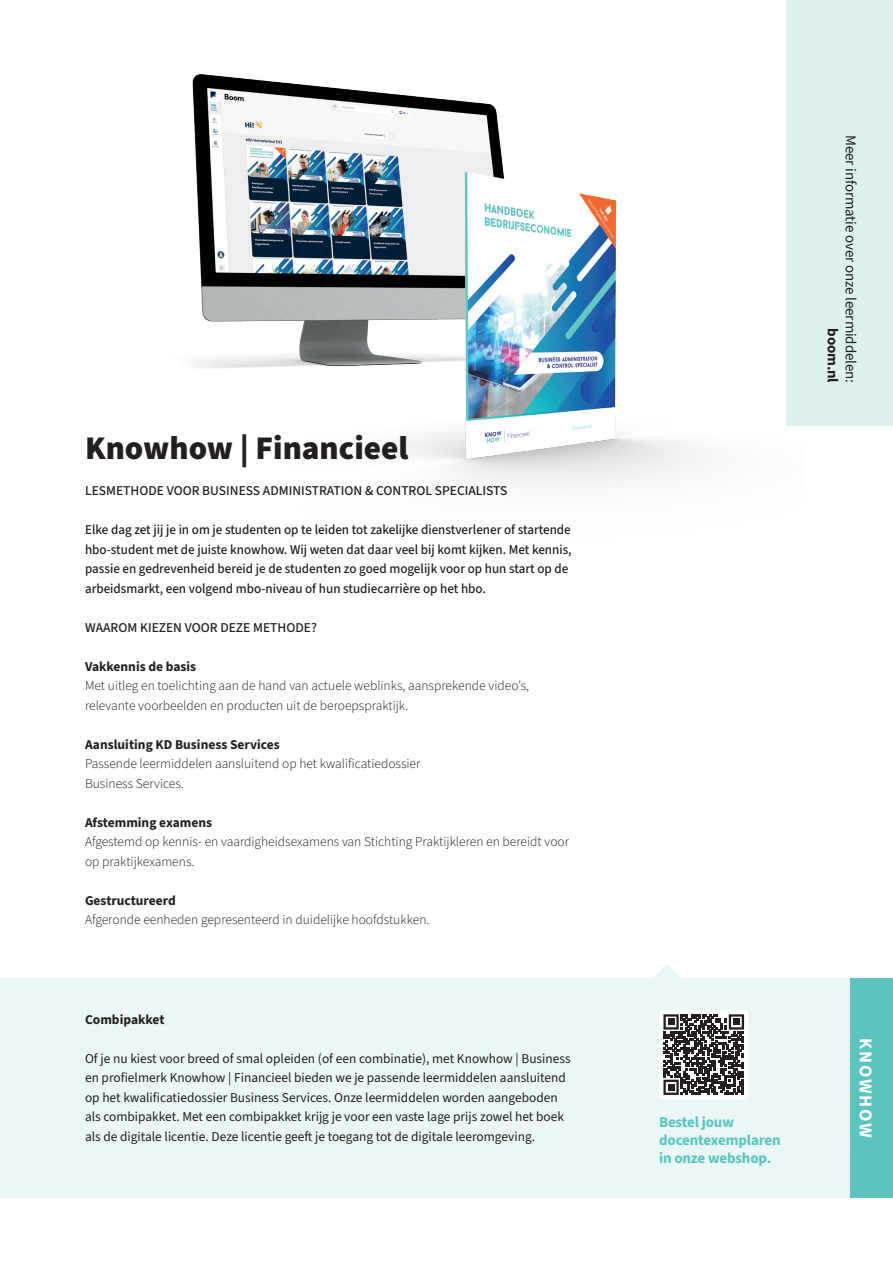
<style>
.page{position:relative;width:893px;height:1263px;background:#fff}
.page>*{position:absolute;margin:0;border:0;box-sizing:border-box;transform-origin:0 0}
.t1{font:900 33px "Source Sans 3";color:#231f20}
.t2{font:700 18px "Source Sans 3";letter-spacing:.1em;color:#fff}
.t3{font:700 15px/18px "Source Sans 3";letter-spacing:-.01em;color:#5ac4bd}
.t4{font:15px "Source Sans 3";letter-spacing:-.01em;color:#231f20}
.t5{font:700 15px "Source Sans 3";letter-spacing:-.01em;color:#231f20}
.t6{font:500 13.5px/19.5px "Source Sans 3";color:#231f20}
.t7{font:13.5px/19.5px "Source Sans 3";color:#231f20}
.t8{font:300 13.5px/19.5px "Source Sans 3";color:#231f20}
.t9{font:700 13.5px "Source Sans 3";color:#231f20}
</style>
<div class="page">
<img style="left:192px;top:74px;width:288px;height:294px">
<div style="left:787px;top:0;width:106px;height:425px;background:#ddf1ef"></div>
<div style="left:0;top:965px;width:850px;height:233px;background:#ebf6f6"></div>
<div style="left:850px;top:978px;width:43px;height:220px;background:#5ac4bd"></div>
<svg style="left:659px;top:1010px;width:89px;height:89px"></svg>
<img style="left:289px;top:103px;width:515px;height:381px">
<h1 class="t1" style="left:85px;top:426px;width:325px">Knowhow | Financieel</h1>
<p class="t6" style="left:85px;top:481px;width:424px">LESMETHODE VOOR BUSINESS ADMINISTRATION &amp; CONTROL SPECIALISTS</p>
<p class="t6" style="left:85px;top:520px;width:488px">Elke dag zet jij je in om je studenten op te leiden tot zakelijke dienstverlener of startende hbo-student met de juiste knowhow. Wij weten dat daar veel bij komt kijken. Met kennis, passie en gedrevenheid bereid je de studenten zo goed mogelijk voor op hun start op de arbeidsmarkt, een volgend mbo-niveau of hun studiecarrière op het hbo.</p>
<p class="t6" style="left:85px;top:618px;width:233px">WAAROM KIEZEN VOOR DEZE METHODE?</p>
<p class="t9" style="left:85px;top:657px;width:113px">Vakkennis de basis</p>
<p class="t8" style="left:85px;top:676px;width:446px">Met uitleg en toelichting aan de hand van actuele weblinks, aansprekende video’s, relevante voorbeelden en producten uit de beroepspraktijk.</p>
<p class="t9" style="left:85px;top:735px;width:196px">Aansluiting KD Business Services</p>
<p class="t8" style="left:85px;top:754px;width:337px">Passende leermiddelen aansluitend op het kwalificatiedossier<br>Business Services.</p>
<p class="t9" style="left:85px;top:813px;width:129px">Afstemming examens</p>
<p class="t8" style="left:85px;top:832px;width:485px">Afgestemd op kennis- en vaardigheidsexamens van Stichting Praktijkleren en bereidt voor op praktijkexamens.</p>
<p class="t9" style="left:85px;top:891px;width:92px">Gestructureerd</p>
<p class="t8" style="left:85px;top:910px;width:346px">Afgeronde eenheden gepresenteerd in duidelijke hoofdstukken.</p>
<p class="t9" style="left:85px;top:1010px;width:81px">Combipakket</p>
<p class="t7" style="left:85px;top:1049px;width:487px">Of je nu kiest voor breed of smal opleiden (of een combinatie), met Knowhow | Business en profielmerk Knowhow | Financieel bieden we je passende leermiddelen aansluitend op het kwalificatiedossier Business Services. Onze leermiddelen worden aangeboden als combipakket. Met een combipakket krijg je voor een vaste lage prijs zowel het boek als de digitale licentie. Deze licentie geeft je toegang tot de digitale leeromgeving.</p>
<p class="t4" style="left:861px;top:135px;width:249px;rotate:90deg">Meer informatie over onze leermiddelen:</p>
<p class="t5" style="left:843px;top:328px;width:56px;rotate:90deg">boom.nl</p>
<p class="t3" style="left:659px;top:1114px;width:123px">Bestel jouw docentexemplaren in onze webshop.</p>
<h2 class="t2" style="left:878px;top:1038px;width:101px;rotate:90deg">KNOWHOW</h2>
</div>
